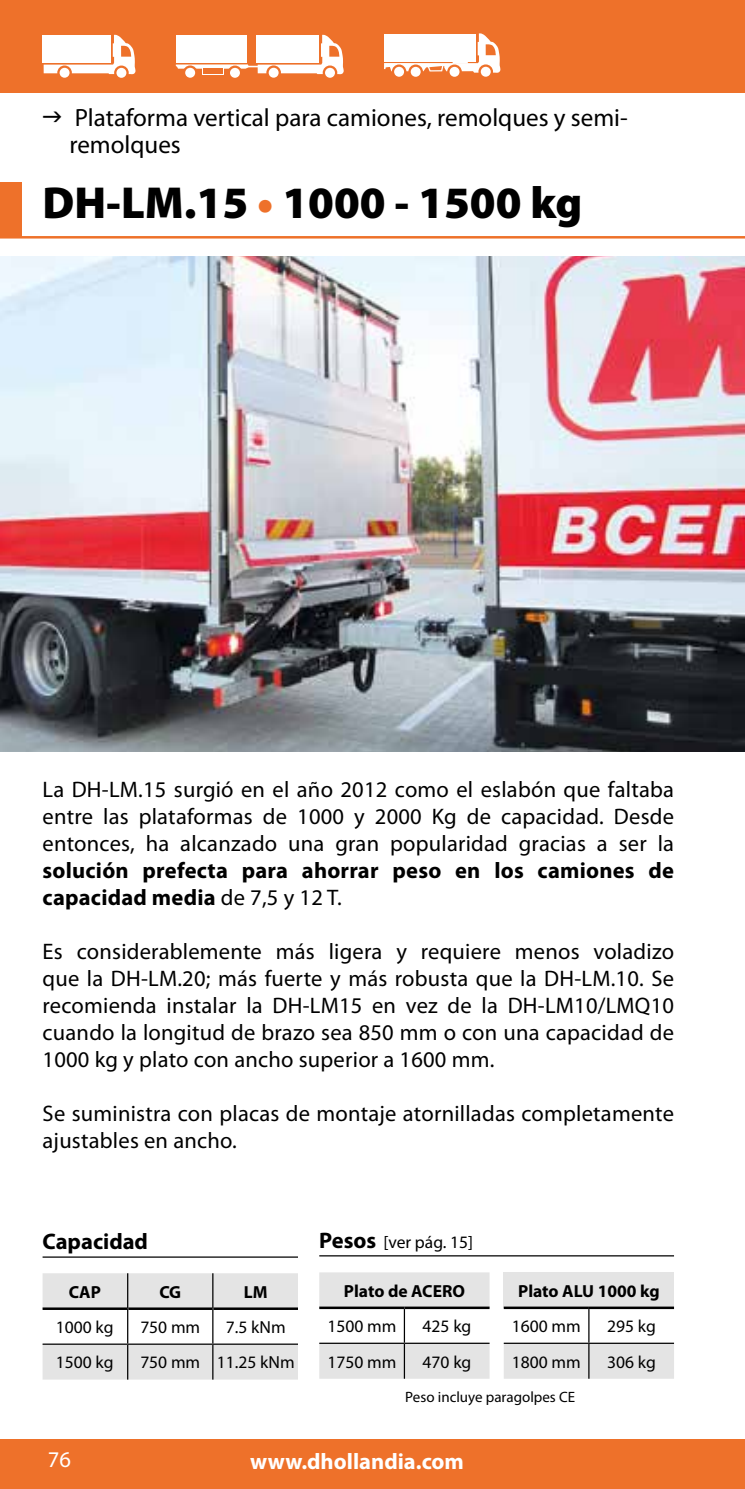
<style>
.page{position:relative;width:745px;height:1489px;background:#fff}
.page>*{position:absolute;margin:0;border:0;box-sizing:border-box;transform-origin:0 0}
.t1{font:900 45px "Myriad Pro";color:#000}
.t2{font:25px/27.5px "Myriad Pro";color:#000}
.t3{font:22.5px/27px "Myriad Pro";letter-spacing:.01em;color:#000;text-align:justify}
.t4{font:700 22.5px/27px "Myriad Pro";letter-spacing:.01em;color:#000}
.t5{font:700 22.5px "Myriad Pro";color:#fff}
.t6{font:22.5px "Myriad Pro";color:#fff}
.t7{font:17.5px "Myriad Pro";color:#000}
.t8{font:700 17.5px "Myriad Pro";color:#000}
.t9{font:15px "Myriad Pro";color:#000}
.s1{color:#ee712a}
.s2{font-weight:400}
.s3{font-weight:700;font-size:22.5px}
</style>
<div class="page">
<div style="left:0;top:1439px;width:744px;height:49px;background:#ee712a"></div>
<img style="left:0;top:257px;width:744px;height:495px">
<div style="left:0;top:0;width:744px;height:92px;background:#ee712a"></div>
<hr style="left:0;top:236px;width:744px;height:2px;background:#ee712a">
<hr style="left:43px;top:1256px;width:255px;height:1px;background:#000">
<svg style="left:43px;top:1273px;width:255px;height:106px"></svg>
<hr style="left:43px;top:1307px;width:84px;height:2px;background:#000">
<hr style="left:128px;top:1307px;width:84px;height:2px;background:#000">
<hr style="left:213px;top:1307px;width:85px;height:2px;background:#000">
<hr style="left:127px;top:1273px;width:1px;height:35px;background:#000">
<hr style="left:212px;top:1273px;width:1px;height:35px;background:#000">
<hr style="left:127px;top:1308px;width:1px;height:35px;background:#000">
<hr style="left:212px;top:1308px;width:1px;height:35px;background:#000">
<hr style="left:127px;top:1344px;width:1px;height:35px;background:#000">
<hr style="left:212px;top:1344px;width:1px;height:35px;background:#000">
<hr style="left:43px;top:1343px;width:85px;height:1px;background:#000">
<hr style="left:128px;top:1343px;width:85px;height:1px;background:#000">
<hr style="left:213px;top:1343px;width:85px;height:1px;background:#000">
<hr style="left:319px;top:1255px;width:354px;height:1px;background:#000">
<svg style="left:319px;top:1272px;width:170px;height:106px"></svg>
<hr style="left:403px;top:1308px;width:2px;height:34px;background:#000">
<hr style="left:319px;top:1342px;width:85px;height:1px;background:#000">
<hr style="left:404px;top:1342px;width:85px;height:1px;background:#000">
<hr style="left:403px;top:1343px;width:2px;height:35px;background:#000">
<hr style="left:319px;top:1306px;width:85px;height:2px;background:#000">
<hr style="left:404px;top:1306px;width:85px;height:2px;background:#000">
<div style="left:503px;top:1272px;width:170px;height:35px;background:#e4e4e4"></div>
<div style="left:503px;top:1343px;width:170px;height:35px;background:#e4e4e4"></div>
<hr style="left:588px;top:1308px;width:1px;height:34px;background:#000">
<hr style="left:503px;top:1342px;width:85px;height:1px;background:#000">
<hr style="left:588px;top:1342px;width:85px;height:1px;background:#000">
<hr style="left:588px;top:1343px;width:1px;height:35px;background:#000">
<hr style="left:503px;top:1306px;width:85px;height:2px;background:#000">
<hr style="left:588px;top:1306px;width:85px;height:2px;background:#000">
<div style="left:0;top:182px;width:21px;height:55px;background:#ee712a"></div>
<svg style="left:176px;top:35px;width:167px;height:39px;background:#fce6da"></svg>
<svg style="left:202px;top:67px;width:21px;height:7px"></svg>
<div style="left:203px;top:68px;width:19px;height:5px;background:#ee712a"></div>
<svg style="left:183px;top:65px;width:14px;height:15px"></svg>
<svg style="left:227px;top:66px;width:15px;height:14px"></svg>
<div style="left:185px;top:68px;width:10px;height:10px;background:#fff;border-radius:50%"></div>
<div style="left:230px;top:68px;width:10px;height:10px;background:#fff;border-radius:50%"></div>
<svg style="left:266px;top:65px;width:15px;height:15px"></svg>
<svg style="left:322px;top:65px;width:15px;height:15px"></svg>
<div style="left:268px;top:68px;width:10px;height:10px;background:#fff;border-radius:50%"></div>
<div style="left:325px;top:68px;width:10px;height:10px;background:#fff;border-radius:50%"></div>
<svg style="left:384px;top:33px;width:116px;height:40px;background:#fce7db"></svg>
<svg style="left:391px;top:64px;width:15px;height:15px"></svg>
<svg style="left:408px;top:64px;width:14px;height:15px"></svg>
<div style="left:394px;top:67px;width:10px;height:10px;background:#fff;border-radius:50%"></div>
<div style="left:410px;top:67px;width:10px;height:10px;background:#fff;border-radius:50%"></div>
<svg style="left:478px;top:64px;width:14px;height:15px"></svg>
<svg style="left:447px;top:64px;width:14px;height:15px"></svg>
<div style="left:480px;top:67px;width:10px;height:10px;background:#fff;border-radius:50%"></div>
<div style="left:449px;top:67px;width:10px;height:10px;background:#fff;border-radius:50%"></div>
<div style="left:43px;top:35px;width:68px;height:28px;background:#fff"></div>
<svg style="left:44px;top:35px;width:91px;height:39px"></svg>
<svg style="left:57px;top:65px;width:15px;height:15px"></svg>
<svg style="left:114px;top:66px;width:15px;height:14px"></svg>
<div style="left:60px;top:68px;width:9px;height:10px;background:#fff;border-radius:50%"></div>
<div style="left:116px;top:68px;width:10px;height:10px;background:#fff;border-radius:50%"></div>
<p class="t2" style="left:69px;top:103px;width:559px">Plataforma vertical para camiones, remolques y semi&shy;remolques</p>
<h1 class="t1" style="left:43px;top:173px;width:541px">DH-LM.15 <span class="s1">•</span> 1000 - 1500 kg</h1>
<p class="t3" style="left:43px;top:775px;width:632px">La DH-LM.15 surgió en el año 2012 como el eslabón que faltaba entre las plataformas de 1000 y 2000 Kg de capacidad. Desde entonces, ha alcanzado una gran popularidad gracias a ser la</p>
<p class="t4" style="left:43px;top:856px;width:632px">solución prefecta para ahorrar peso en los camiones de capacidad media <span class="s2">de 7,5 y 12 T.</span></p>
<p class="t3" style="left:43px;top:937px;width:632px">Es considerablemente más ligera y requiere menos voladizo que la DH-LM.20; más fuerte y más robusta que la DH-LM.10. Se recomienda instalar la DH-LM15 en vez de la DH-LM10/LMQ10 cuando la longitud de brazo sea 850 mm o con una capacidad de 1000 kg y plato con ancho superior a 1600 mm.</p>
<p class="t3" style="left:43px;top:1099px;width:632px">Se suministra con placas de montaje atornilladas completamente ajustables en ancho.</p>
<p class="t4" style="left:43px;top:1227px;width:107px">Capacidad</p>
<p class="t8" style="left:69px;top:1280px;width:34px">CAP</p>
<p class="t8" style="left:159px;top:1280px;width:23px">CG</p>
<p class="t8" style="left:244px;top:1280px;width:25px">LM</p>
<p class="t7" style="left:56px;top:1316px;width:59px">1000 kg</p>
<p class="t7" style="left:140px;top:1316px;width:61px">750 mm</p>
<p class="t7" style="left:226px;top:1316px;width:61px">7.5 kNm</p>
<p class="t7" style="left:56px;top:1351px;width:59px">1500 kg</p>
<p class="t7" style="left:140px;top:1351px;width:156px">750 mm 11.25 kNm</p>
<p class="t7" style="left:319px;top:1231px;width:155px"><span class="s3">Pesos</span> [ver pág. 15]</p>
<p class="t8" style="left:343px;top:1279px;width:122px">Plato de ACERO</p>
<p class="t7" style="left:327px;top:1315px;width:70px">1500 mm</p>
<p class="t7" style="left:422px;top:1315px;width:50px">425 kg</p>
<p class="t7" style="left:327px;top:1350px;width:70px">1750 mm</p>
<p class="t7" style="left:422px;top:1350px;width:50px">470 kg</p>
<p class="t8" style="left:518px;top:1279px;width:143px">Plato ALU 1000 kg</p>
<p class="t7" style="left:511px;top:1315px;width:70px">1600 mm</p>
<p class="t7" style="left:606px;top:1315px;width:50px">295 kg</p>
<p class="t7" style="left:511px;top:1350px;width:70px">1800 mm</p>
<p class="t7" style="left:606px;top:1350px;width:50px">306 kg</p>
<p class="t9" style="left:405px;top:1387px;width:171px">Peso incluye paragolpes CE</p>
<p class="t6" style="left:48px;top:1445px;width:25px">76</p>
<p class="t5" style="left:250px;top:1446px;width:215px">www.dhollandia.com</p>
</div>
